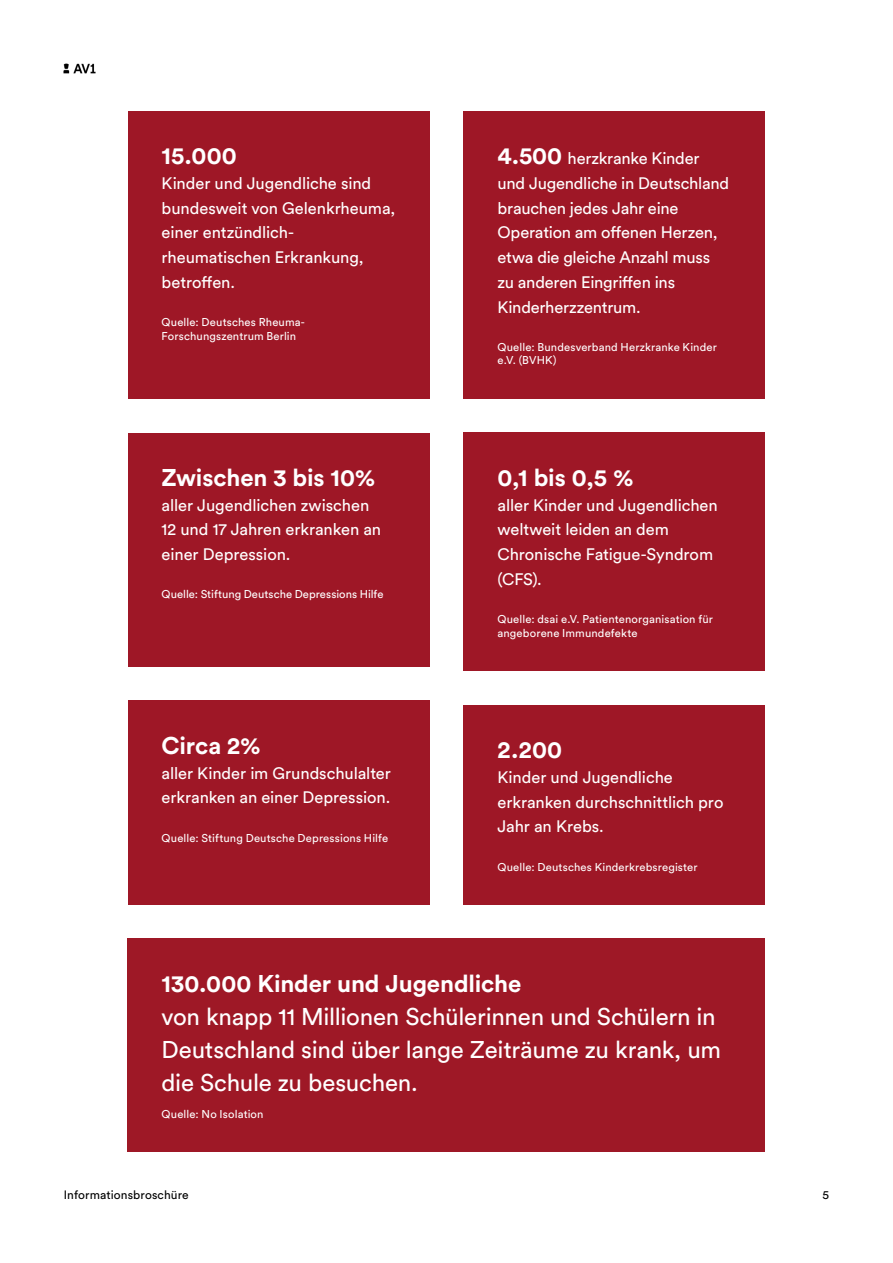
<style>
.page{position:relative;width:893px;height:1263px;background:#fff}
.page>*{position:absolute;margin:0;border:0;box-sizing:border-box;transform-origin:0 0}
.t1{font:24px/33px "Circular Std";letter-spacing:-.01em;color:#fff}
.t2{font:700 24px "Circular Std";letter-spacing:-.005em;color:#fff}
.t3{font:16.5px/24.8px "Circular Std";letter-spacing:-.005em;color:#fff}
.t4{font:12px "Circular Std";letter-spacing:.01em;color:#000}
.t5{font:11.25px/13.5px "Circular Pro";letter-spacing:.01em;color:#fff}
.s1{font-weight:700;font-size:24px}
</style>
<div class="page">
<div style="left:128px;top:111px;width:301px;height:287px;background:#9e1726"></div>
<div style="left:463px;top:111px;width:302px;height:287px;background:#9e1726"></div>
<div style="left:463px;top:705px;width:302px;height:200px;background:#9e1726"></div>
<div style="left:128px;top:700px;width:301px;height:205px;background:#9e1726"></div>
<div style="left:463px;top:432px;width:302px;height:239px;background:#9e1726"></div>
<div style="left:128px;top:432px;width:301px;height:234px;background:#9e1726"></div>
<div style="left:128px;top:939px;width:637px;height:213px;background:#9e1826"></div>
<img style="left:63px;top:63px;width:33px;height:11px">
<h1 class="t2" style="left:162px;top:140px;width:77px">15.000</h1>
<p class="t3" style="left:162px;top:171px;width:235px">Kinder und Jugendliche sind bundesweit von Gelenkrheuma, einer entzündlich&shy;rheumatischen Erkrankung, betroffen.</p>
<p class="t5" style="left:162px;top:315px;width:145px">Quelle: Deutsches Rheuma-<br>Forschungszentrum Berlin</p>
<h1 class="t2" style="left:162px;top:462px;width:215px">Zwischen 3 bis 10%</h1>
<p class="t3" style="left:162px;top:492px;width:221px">aller Jugendlichen zwischen<br>12 und 17 Jahren erkranken an einer Depression.</p>
<p class="t5" style="left:162px;top:587px;width:224px">Quelle: Stiftung Deutsche Depressions Hilfe</p>
<h1 class="t2" style="left:162px;top:730px;width:101px">Circa 2%</h1>
<p class="t3" style="left:162px;top:760px;width:231px">aller Kinder im Grundschulalter erkranken an einer Depression.</p>
<p class="t5" style="left:162px;top:830px;width:228px">Quelle: Stiftung Deutsche Depressions Hilfe</p>
<p class="t3" style="left:497px;top:146px;width:233px"><span class="s1">4.500</span> herzkranke Kinder und Jugendliche in Deutschland brauchen jedes Jahr eine<br>Operation am offenen Herzen, etwa die gleiche Anzahl muss zu anderen Eingriffen ins<br>Kinderherzzentrum.</p>
<p class="t5" style="left:497px;top:340px;width:221px">Quelle: Bundesverband Herzkranke Kinder e.V. (BVHK)</p>
<h1 class="t2" style="left:497px;top:462px;width:138px">0,1 bis 0,5 %</h1>
<p class="t3" style="left:497px;top:492px;width:222px">aller Kinder und Jugendlichen weltweit leiden an dem<br>Chronische Fatigue-Syndrom (CFS).</p>
<p class="t5" style="left:497px;top:612px;width:217px">Quelle: dsai e.V. Patientenorganisation für angeborene Immundefekte</p>
<h1 class="t2" style="left:497px;top:734px;width:66px">2.200</h1>
<p class="t3" style="left:497px;top:764px;width:227px">Kinder und Jugendliche erkranken durchschnittlich pro<br>Jahr an Krebs.</p>
<p class="t5" style="left:497px;top:859px;width:202px">Quelle: Deutsches Kinderkrebsregister</p>
<h1 class="t2" style="left:162px;top:968px;width:361px">130.000 Kinder und Jugendliche</h1>
<h1 class="t1" style="left:162px;top:1000px;width:561px">von knapp 11 Millionen Schülerinnen und Schülern in<br>Deutschland sind über lange Zeiträume zu krank, um die Schule zu besuchen.</h1>
<p class="t5" style="left:162px;top:1107px;width:103px">Quelle: No Isolation</p>
<p class="t4" style="left:64px;top:1188px;width:126px">Informationsbroschüre</p>
<p class="t4" style="left:823px;top:1188px;width:8px">5</p>
</div>
